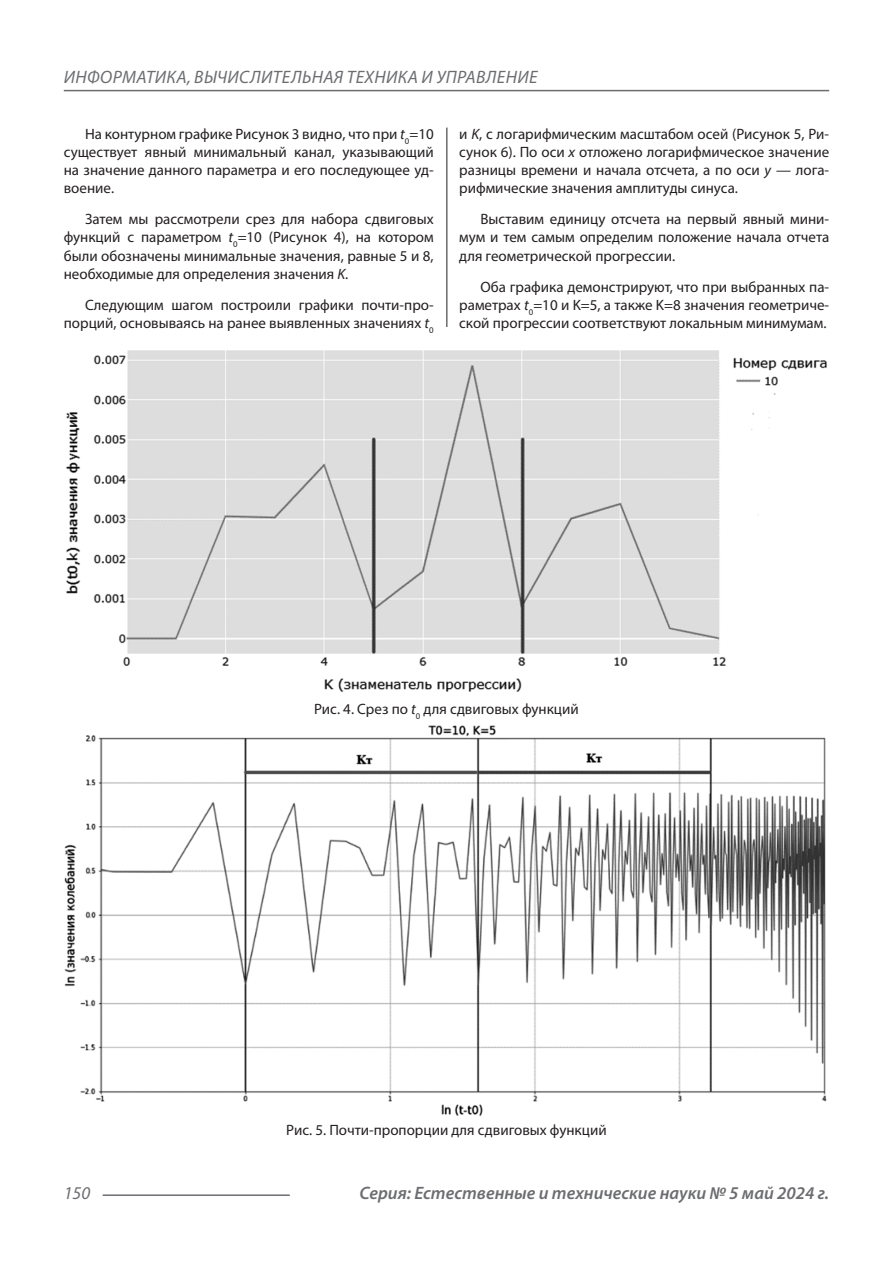
<style>
.page{position:relative;width:893px;height:1263px;background:#fff}
.page>*{position:absolute;margin:0;border:0;box-sizing:border-box;transform-origin:0 0}
.t1{font:italic 18px "Myriad Pro";letter-spacing:.02em;color:#6c6d70}
.t2{font:italic 600 18px "Myriad Pro";color:#6c6d70}
.Статья_текст{font:15px/18.1px "Myriad Pro";color:#231f20;text-align:justify}
.s1{font-style:italic}
</style>
<div class="page">
<hr style="left:446px;top:128px;width:1px;height:1007px;background:#231f20">
<hr style="left:103px;top:1194px;width:187px;height:2px;background:#6c6d70">
<hr style="left:64px;top:90px;width:765px;height:1px;background:#6c6d70">
<div style="left:64px;top:345px;width:765px;height:790px;background:#fff"></div>
<img style="left:66px;top:350px;width:761px;height:342px">
<img style="left:64px;top:725px;width:763px;height:391px">
<div style="left:443px;top:327px;width:10px;height:18px;background:#fff"></div>
<p class="t1" style="left:64px;top:66px;width:475px">ИНФОРМАТИКА, ВЫЧИСЛИТЕЛЬНАЯ ТЕХНИКА И УПРАВЛЕНИЕ</p>
<p class="Статья_текст" style="left:64px;top:124px;width:371px;text-indent:21px">На контурном графике Рисунок 3 видно, что при <span class="s1">t</span><sub>0</sub>=10 существует явный минимальный канал, указывающий на значение данного параметра и его последующее уд&shy;воение.</p>
<p class="Статья_текст" style="left:64px;top:210px;width:371px;text-indent:21px">Затем мы рассмотрели срез для набора сдвиговых функций с параметром <span class="s1">t</span><sub>0</sub>=10 (Рисунок 4), на котором были обозначены минимальные значения, равные 5 и 8, необходимые для определения значения <span class="s1">K</span>.</p>
<p class="Статья_текст" style="left:64px;top:295px;width:371px;text-align:right">Следующим шагом построили графики почти-про&shy;порций, основываясь на ранее выявленных значениях <span class="s1">t</span><sub>0</sub></p>
<p class="Статья_текст" style="left:459px;top:124px;width:371px">и <span class="s1">K</span>, с логарифмическим масштабом осей (Рисунок 5, Ри&shy;сунок 6). По оси <span class="s1">x</span> отложено логарифмическое значение разницы времени и начала отсчета, а по оси <span class="s1">y</span> — лога&shy;рифмические значения амплитуды синуса.</p>
<p class="Статья_текст" style="left:459px;top:210px;width:371px;text-indent:21px">Выставим единицу отсчета на первый явный мини&shy;мум и тем самым определим положение начала отчета для геометрической прогрессии.</p>
<p class="Статья_текст" style="left:459px;top:277px;width:371px;text-indent:21px">Оба графика демонстрируют, что при выбранных па&shy;раметрах <span class="s1">t</span><sub>0</sub>=10 и K=5, а также K=8 значения геометриче&shy;ской прогрессии соответствуют локальным минимумам.</p>
<p class="Статья_текст" style="left:314px;top:700px;width:266px">Рис. 4. Срез по <span class="s1">t</span><sub>0</sub> для сдвиговых функций</p>
<p class="Статья_текст" style="left:286px;top:1121px;width:322px">Рис. 5. Почти-пропорции для сдвиговых функций</p>
<p class="t1" style="left:64px;top:1182px;width:28px">150</p>
<p class="t2" style="left:359px;top:1182px;width:471px">Серия: Естественные и технические науки № 5 май 2024 г.</p>
</div>
